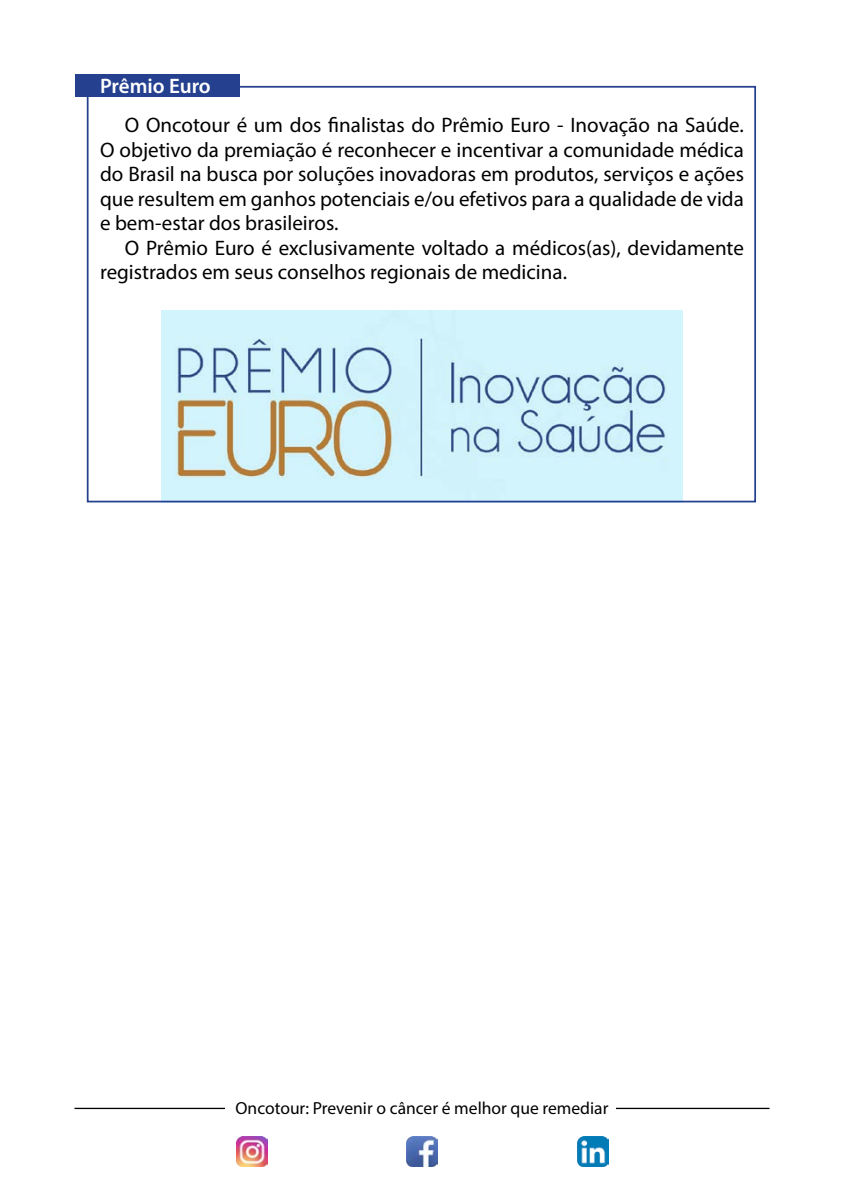
<style>
.page{position:relative;width:844px;height:1191px;background:#fff}
.page>*{position:absolute;margin:0;border:0;box-sizing:border-box;transform-origin:0 0}
.t1{font:21px/24.5px "Myriad Pro";color:#000;text-align:justify}
.t2{font:600 21px "Myriad Pro";letter-spacing:-.005em;color:#fff}
.t3{font:17.5px "Myriad Pro";color:#000}
</style>
<div class="page">
<hr style="left:74px;top:1107px;width:695px;height:2px;background:#000">
<div style="left:225px;top:1098px;width:390px;height:20px;background:#fff"></div>
<img style="left:406px;top:1136px;width:31px;height:30px">
<img style="left:577px;top:1136px;width:31px;height:30px">
<img style="left:236px;top:1136px;width:31px;height:30px">
<img style="left:162px;top:310px;width:520px;height:189px">
<div style="left:87px;top:86px;width:668px;height:416px;border:2px solid #25408f"></div>
<div style="left:75px;top:74px;width:165px;height:23px;background:#25408f"></div>
<p class="t2" style="left:100px;top:72px;width:112px">Prêmio Euro</p>
<p class="t1" style="left:100px;top:112px;width:645px;text-indent:25px">O Oncotour é um dos finalistas do Prêmio Euro - Inovação na Saúde.<br>O objetivo da premiação é reconhecer e incentivar a comunidade médica do Brasil na busca por soluções inovadoras em produtos, serviços e ações que resultem em ganhos potenciais e/ou efetivos para a qualidade de vida e bem-estar dos brasileiros.</p>
<p class="t1" style="left:100px;top:235px;width:645px;text-indent:25px">O Prêmio Euro é exclusivamente voltado a médicos(as), devidamente registrados em seus conselhos regionais de medicina.</p>
<p class="t3" style="left:235px;top:1096px;width:374px">Oncotour: Prevenir o câncer é melhor que remediar</p>
</div>
